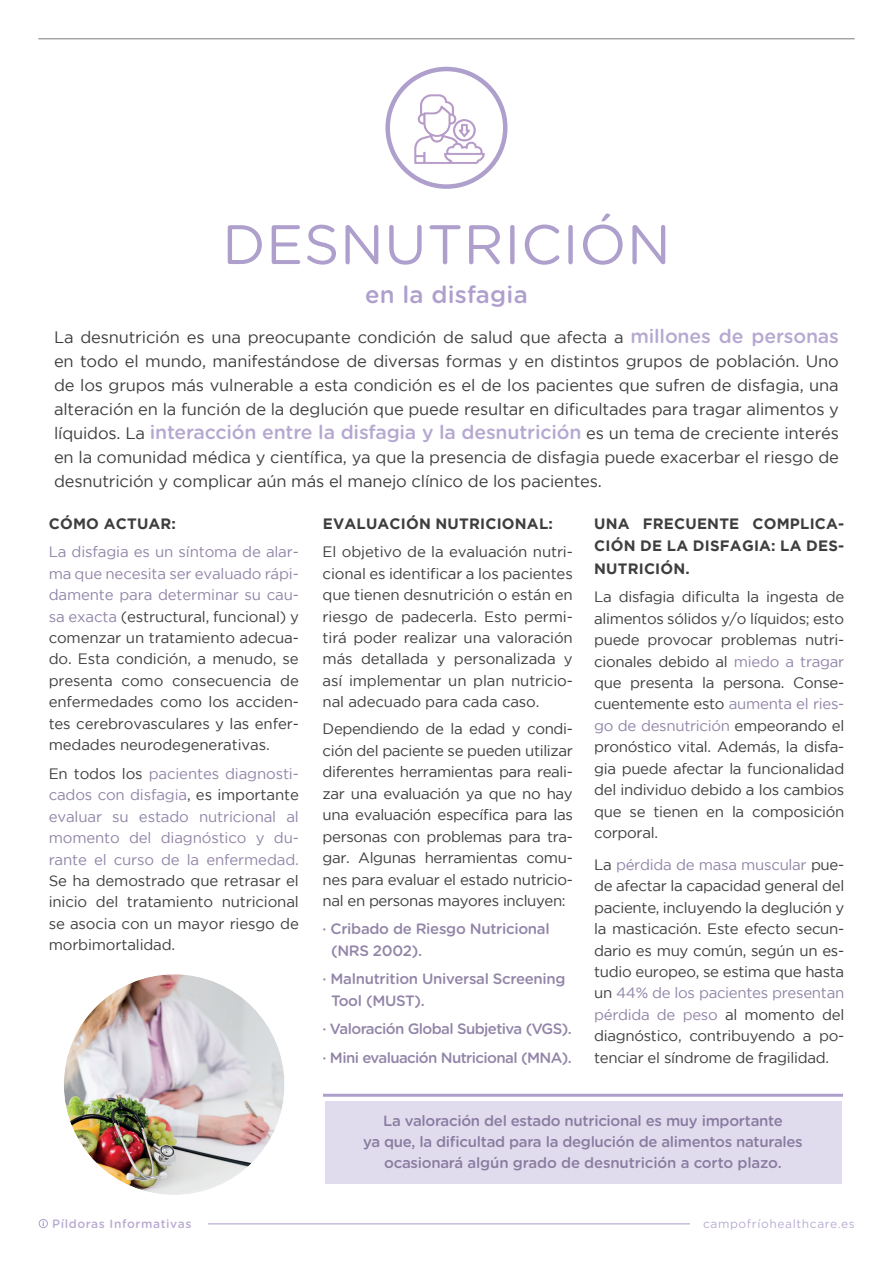
<style>
.page{position:relative;width:893px;height:1263px;background:#fff}
.page>*{position:absolute;margin:0;border:0;box-sizing:border-box;transform-origin:0 0}
.t1{font:55.5px "Gotham Rounded";letter-spacing:.01em;color:#ae9fcc}
.t2{font:500 24px "Gotham Rounded";letter-spacing:.01em;color:#ae9fcc}
.t3{font:500 19.5px "Gotham Rounded";letter-spacing:-.01em;color:#b5a8d1}
.t4{font:16.5px/24px "Gotham";letter-spacing:-.01em;color:#3e3e3f;text-align:justify}
.t5{font:15px/21.5px "Gotham";letter-spacing:-.015em;color:#3e3e3f;text-align:justify}
.t6{font:500 15px/21px "Gotham Rounded";letter-spacing:-.02em;color:#897ca1;text-align:center}
.t7{font:15px/21.5px "Gotham";letter-spacing:-.01em;color:#9285a8;text-align:justify}
.t8{font:700 15px/22.5px "Gotham";letter-spacing:.015em;color:#3e3e3f;text-align:justify}
.t9{font:500 15px/21.5px "Gotham Rounded";letter-spacing:-.02em;color:#9285a8}
.t10{font:500 15px/28.5px "Gotham Rounded";letter-spacing:-.04em;color:#9285a8}
.t11{font:12px "Gotham Rounded";letter-spacing:.05em;color:#b9acd3}
.t12{font:500 12px "Gotham Rounded";letter-spacing:.05em;color:#b9acd3}
.s1{font-family:"Gotham Rounded";font-weight:500;font-size:19.5px;color:#b5a8d1}
.s2{font-family:"Gotham";font-weight:400;font-size:16.5px;color:#3e3e3f}
.s3{color:#9285a8}
.s4{color:#3e3e3f}
</style>
<div class="page">
<div style="left:325px;top:1101px;width:516px;height:83px;background:#e1dced"></div>
<hr style="left:202px;top:1223px;width:653px;height:1px;background:#ae9fcc">
<hr style="left:38px;top:38px;width:817px;height:1px;background:#808285">
<div style="left:52px;top:1218px;width:156px;height:10px;background:#fff"></div>
<div style="left:691px;top:1218px;width:164px;height:10px;background:#fff"></div>
<img style="left:64px;top:974px;width:220px;height:221px;border-radius:110px">
<div style="left:39px;top:1219px;width:9px;height:9px;border:1px solid #ae9fcc;border-radius:50%"></div>
<div style="left:385px;top:67px;width:122px;height:122px;border:4px solid #ae9fcc;border-radius:50%"></div>
<img style="left:414px;top:94px;width:71px;height:70px">
<hr style="left:323px;top:1094px;width:520px;height:3px;background:#ae9fcc">
<h1 class="t1" style="left:222px;top:206px;width:450px">DESNUTRICIÓN</h1>
<h2 class="t2" style="left:365px;top:277px;width:164px">en la disfagia</h2>
<p class="t4" style="left:54px;top:325px;width:786px">La desnutrición es una preocupante condición de salud que afecta a <span class="s1">millones de personas </span>en todo el mundo, manifestándose de diversas formas y en distintos grupos de población. Uno de los grupos más vulnerable a esta condición es el de los pacientes que sufren de disfagia, una alteración en la función de la deglución que puede resultar en dificultades para tragar alimentos y</p>
<h3 class="t3" style="left:54px;top:418px;width:786px"><span class="s2">líquidos. La</span> interacción entre la disfagia y la desnutrición <span class="s2">es un tema de creciente interés</span></h3>
<p class="t4" style="left:54px;top:445px;width:786px">en la comunidad médica y científica, ya que la presencia de disfagia puede exacerbar el riesgo de desnutrición y complicar aún más el manejo clínico de los pacientes.</p>
<p class="t8" style="left:49px;top:512px;width:129px">CÓMO ACTUAR:</p>
<p class="t5" style="left:49px;top:541px;width:252px"><span class="s3">La disfagia es un síntoma de alar&shy;ma que necesita ser evaluado rápi&shy;damente para determinar su cau&shy;sa exacta</span> (estructural, funcional) y comenzar un tratamiento adecua&shy;do. Esta condición, a menudo, se presenta como consecuencia de enfermedades como los acciden&shy;tes cerebrovasculares y las enfer&shy;medades neurodegenerativas.</p>
<p class="t7" style="left:49px;top:762px;width:252px"><span class="s4">En todos los</span> pacientes diagnosti&shy;cados con disfagia<span class="s4">, es importante </span>evaluar su estado nutricional al momento del diagnóstico y du&shy;rante el curso de la enfermedad.</p>
<p class="t5" style="left:49px;top:870px;width:252px">Se ha demostrado que retrasar el inicio del tratamiento nutricional se asocia con un mayor riesgo de morbimortalidad.</p>
<p class="t8" style="left:323px;top:512px;width:232px">EVALUACIÓN NUTRICIONAL:</p>
<p class="t5" style="left:323px;top:541px;width:252px">El objetivo de la evaluación nutri&shy;cional es identificar a los pacientes que tienen desnutrición o están en riesgo de padecerla. Esto permi&shy;tirá poder realizar una valoración más detallada y personalizada y así implementar un plan nutricio&shy;nal adecuado para cada caso.</p>
<p class="t5" style="left:323px;top:718px;width:252px">Dependiendo de la edad y condi&shy;ción del paciente se pueden utilizar diferentes herramientas para reali&shy;zar una evaluación ya que no hay una evaluación específica para las personas con problemas para tra&shy;gar. Algunas herramientas comu&shy;nes para evaluar el estado nutricio&shy;nal en personas mayores incluyen:</p>
<p class="t9" style="left:331px;top:918px;width:220px;text-indent:-8px">· Cribado de Riesgo Nutricional (NRS 2002).</p>
<p class="t9" style="left:331px;top:968px;width:236px;text-indent:-8px">· Malnutrition Universal Screening<br>Tool (MUST).</p>
<p class="t10" style="left:323px;top:1014px;width:251px">· Valoración Global Subjetiva (VGS). · Mini evaluación Nutricional (MNA).</p>
<p class="t8" style="left:594px;top:512px;width:252px">UNA FRECUENTE COMPLICA-CIÓN DE LA DISFAGIA: LA DES-NUTRICIÓN.</p>
<p class="t5" style="left:594px;top:586px;width:252px">La disfagia dificulta la ingesta de alimentos sólidos y/o líquidos; esto puede provocar problemas nutri&shy;cionales debido al <span class="s3">miedo a tragar </span>que presenta la persona. Conse&shy;cuentemente esto <span class="s3">aumenta el ries&shy;go de desnutrición</span> empeorando el pronóstico vital. Además, la disfa&shy;gia puede afectar la funcionalidad del individuo debido a los cambios que se tienen en la composición corporal.</p>
<p class="t5" style="left:594px;top:853px;width:252px">La <span class="s3">pérdida de masa muscular</span> pue&shy;de afectar la capacidad general del paciente, incluyendo la deglución y la masticación. Este efecto secun&shy;dario es muy común, según un es&shy;tudio europeo, se estima que hasta un <span class="s3">44% de los pacientes presentan pérdida de peso</span> al momento del diagnóstico, contribuyendo a po&shy;tenciar el síndrome de fragilidad.</p>
<p class="t6" style="left:363px;top:1110px;width:441px">La valoración del estado nutricional es muy importante<br>ya que, la dificultad para la deglución de alimentos naturales ocasionará algún grado de desnutrición a corto plazo.</p>
<p class="t12" style="left:52px;top:1215px;width:141px">Píldoras Informativas</p>
<p class="t11" style="left:703px;top:1215px;width:153px">campofríohealthcare.es</p>
</div>
